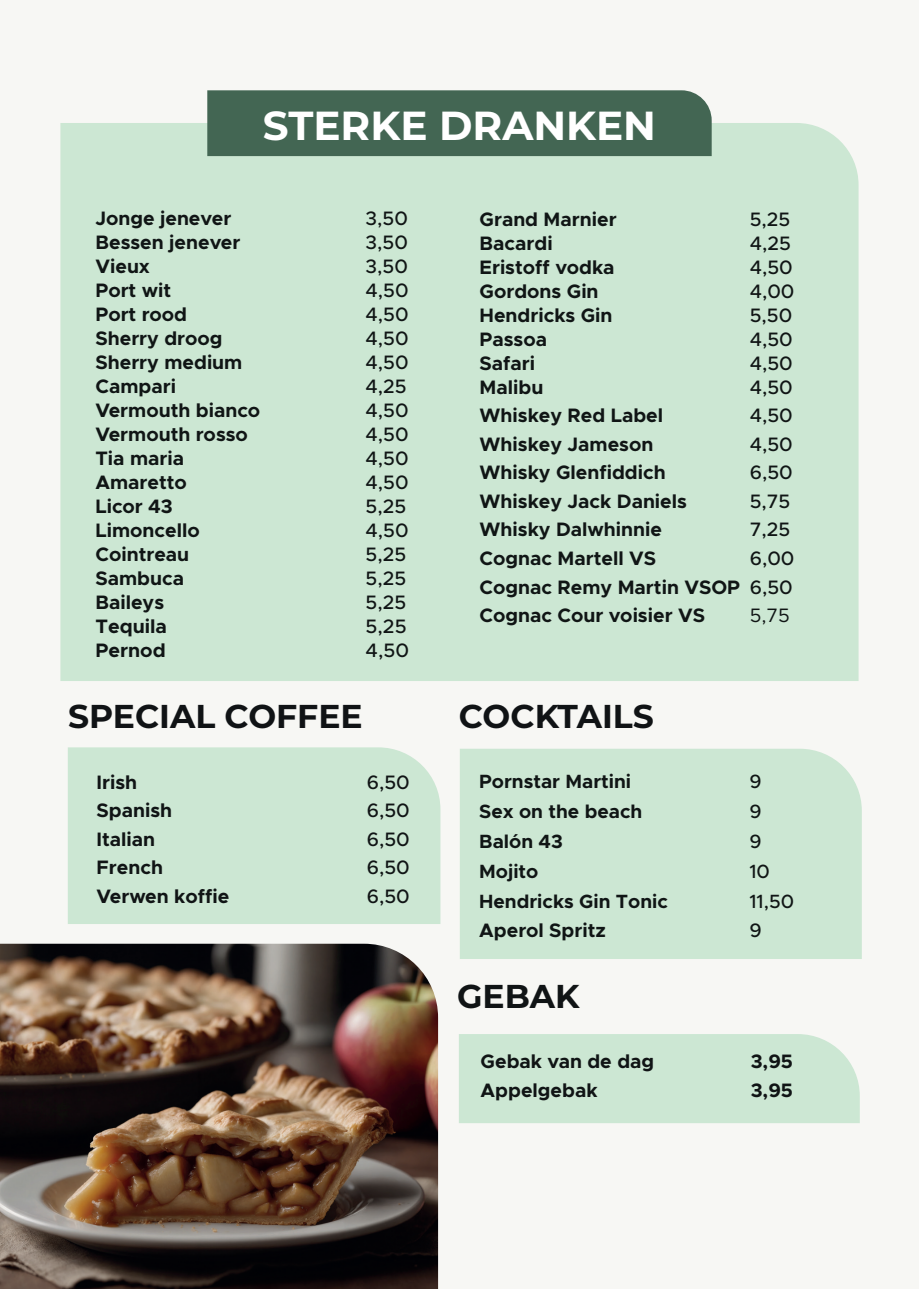
<style>
.page{position:relative;width:919px;height:1289px;background:#fff}
.page>*{position:absolute;margin:0;border:0;box-sizing:border-box;transform-origin:0 0}
.t1{font:700 40.5px "Montserrat";color:#fff}
.t2{font:700 33px "Montserrat";color:#101315}
.t3{font:700 33px "Montserrat";color:#101415}
.t4{font:700 19.5px/28.5px "Metropolis";color:#101515;text-align:justify}
.t5{font:500 19.5px "Metropolis";color:#101515}
.t6{font:700 19.5px "Metropolis";color:#101415}
.t7{font:500 19.5px "Metropolis";color:#101415}
.t8{font:19.5px "Metropolis";color:#101515}
.t9{font:700 19.2px "Metropolis";color:#101515}
.t10{font:500 19.2px "Metropolis";color:#101515}
.s1{font-weight:500}
</style>
<div class="page">
<div style="left:0;top:0;width:918px;height:1288px;background:#f7f7f4"></div>
<img style="left:0;top:943px;width:438px;height:345px">
<div style="left:68px;top:747px;width:372px;height:177px;background:#cce7d3"></div>
<div style="left:60px;top:123px;width:798px;height:558px;background:#cce7d3"></div>
<div style="left:207px;top:90px;width:504px;height:66px;background:#436653"></div>
<div style="left:460px;top:748px;width:401px;height:211px;background:#cce7d3"></div>
<div style="left:459px;top:1034px;width:400px;height:89px;background:#cce7d3"></div>
<h1 class="t1" style="left:263px;top:96px;width:394px">STERKE DRANKEN</h1>
<p class="t4" style="left:95px;top:204px;width:137px">Jonge jenever</p>
<p class="t5" style="left:365px;top:206px;width:44px">3,50</p>
<p class="t4" style="left:95px;top:228px;width:146px">Bessen jenever</p>
<p class="t5" style="left:365px;top:230px;width:44px">3,50</p>
<p class="t4" style="left:95px;top:252px;width:56px">Vieux</p>
<p class="t5" style="left:365px;top:254px;width:44px">3,50</p>
<p class="t4" style="left:95px;top:276px;width:77px">Port wit</p>
<p class="t5" style="left:365px;top:278px;width:44px">4,50</p>
<p class="t4" style="left:95px;top:300px;width:93px">Port rood</p>
<p class="t5" style="left:365px;top:302px;width:44px">4,50</p>
<p class="t4" style="left:95px;top:324px;width:128px">Sherry droog</p>
<p class="t5" style="left:365px;top:326px;width:44px">4,50</p>
<p class="t4" style="left:95px;top:348px;width:148px">Sherry medium</p>
<p class="t5" style="left:365px;top:350px;width:44px">4,50</p>
<p class="t4" style="left:95px;top:372px;width:82px">Campari</p>
<p class="t5" style="left:365px;top:374px;width:43px">4,25</p>
<p class="t4" style="left:95px;top:396px;width:166px">Vermouth bianco</p>
<p class="t5" style="left:365px;top:398px;width:44px">4,50</p>
<p class="t4" style="left:95px;top:420px;width:154px">Vermouth rosso</p>
<p class="t5" style="left:365px;top:422px;width:44px">4,50</p>
<p class="t4" style="left:95px;top:444px;width:90px">Tia maria</p>
<p class="t5" style="left:365px;top:446px;width:44px">4,50</p>
<p class="t4" style="left:95px;top:468px;width:93px">Amaretto</p>
<p class="t5" style="left:365px;top:470px;width:44px">4,50</p>
<p class="t4" style="left:95px;top:492px;width:79px">Licor 43</p>
<p class="t5" style="left:365px;top:494px;width:42px">5,25</p>
<p class="t4" style="left:95px;top:516px;width:106px">Limoncello</p>
<p class="t5" style="left:365px;top:518px;width:44px">4,50</p>
<p class="t4" style="left:95px;top:540px;width:95px">Cointreau</p>
<p class="t5" style="left:365px;top:542px;width:42px">5,25</p>
<p class="t4" style="left:95px;top:564px;width:90px">Sambuca</p>
<p class="t5" style="left:365px;top:566px;width:42px">5,25</p>
<p class="t4" style="left:95px;top:588px;width:70px">Baileys</p>
<p class="t5" style="left:365px;top:590px;width:42px">5,25</p>
<p class="t4" style="left:95px;top:612px;width:73px">Tequila</p>
<p class="t5" style="left:365px;top:614px;width:42px">5,25</p>
<p class="t4" style="left:95px;top:636px;width:72px">Pernod</p>
<p class="t5" style="left:365px;top:638px;width:45px">4,50</p>
<h2 class="t2" style="left:68px;top:692px;width:296px">SPECIAL COFFEE</h2>
<p class="t6" style="left:96px;top:769px;width:42px">Irish</p>
<p class="t7" style="left:366px;top:770px;width:44px">6,50</p>
<p class="t6" style="left:96px;top:798px;width:77px">Spanish</p>
<p class="t7" style="left:366px;top:798px;width:44px">6,50</p>
<p class="t6" style="left:96px;top:826px;width:60px">Italian</p>
<p class="t7" style="left:366px;top:827px;width:44px">6,50</p>
<p class="t6" style="left:96px;top:855px;width:68px">French</p>
<p class="t7" style="left:366px;top:855px;width:44px">6,50</p>
<p class="t6" style="left:96px;top:883px;width:134px">Verwen koffie</p>
<p class="t7" style="left:366px;top:884px;width:44px">6,50</p>
<p class="t4" style="left:479px;top:205px;width:138px">Grand Marnier</p>
<p class="t5" style="left:749px;top:207px;width:42px">5,25</p>
<p class="t4" style="left:479px;top:229px;width:75px">Bacardi</p>
<p class="t5" style="left:749px;top:231px;width:43px">4,25</p>
<p class="t4" style="left:479px;top:253px;width:136px">Eristoff vodka</p>
<p class="t5" style="left:749px;top:255px;width:44px">4,50</p>
<p class="t4" style="left:479px;top:277px;width:120px">Gordons Gin</p>
<p class="t5" style="left:749px;top:279px;width:46px">4,00</p>
<p class="t4" style="left:479px;top:301px;width:134px">Hendricks Gin</p>
<p class="t5" style="left:749px;top:303px;width:44px">5,50</p>
<p class="t4" style="left:479px;top:325px;width:69px">Passoa</p>
<p class="t5" style="left:749px;top:327px;width:44px">4,50</p>
<p class="t4" style="left:479px;top:349px;width:57px">Safari</p>
<p class="t5" style="left:749px;top:351px;width:44px">4,50</p>
<p class="t4" style="left:479px;top:373px;width:65px">Malibu</p>
<p class="t5" style="left:749px;top:375px;width:44px">4,50</p>
<p class="t4" style="left:479px;top:401px;width:185px">Whiskey Red Label</p>
<p class="t5" style="left:749px;top:403px;width:44px">4,50</p>
<p class="t4" style="left:479px;top:430px;width:175px">Whiskey Jameson</p>
<p class="t5" style="left:749px;top:432px;width:44px">4,50</p>
<p class="t4" style="left:479px;top:458px;width:188px">Whisky Glenfiddich</p>
<p class="t5" style="left:749px;top:460px;width:44px">6,50</p>
<p class="t4" style="left:479px;top:487px;width:209px">Whiskey Jack Daniels</p>
<p class="t5" style="left:749px;top:489px;width:42px">5,75</p>
<p class="t4" style="left:479px;top:515px;width:184px">Whisky Dalwhinnie</p>
<p class="t5" style="left:749px;top:517px;width:42px">7,25</p>
<p class="t4" style="left:479px;top:544px;width:178px">Cognac Martell VS</p>
<p class="t4" style="left:479px;top:544px;width:316px;text-indent:270px"><span class="s1">6,00<br></span>Cognac Remy Martin VSOP <span class="s1">6,50<br></span>Cognac Cour voisier VS</p>
<p class="t8" style="left:749px;top:603px;width:42px">5,75</p>
<h2 class="t2" style="left:459px;top:692px;width:196px">COCKTAILS</h2>
<p class="t9" style="left:479px;top:769px;width:153px">Pornstar Martini</p>
<p class="t10" style="left:749px;top:769px;width:14px">9</p>
<p class="t9" style="left:479px;top:799px;width:165px">Sex on the beach</p>
<p class="t10" style="left:749px;top:799px;width:14px">9</p>
<p class="t9" style="left:479px;top:829px;width:85px">Balón 43</p>
<p class="t10" style="left:749px;top:829px;width:14px">9</p>
<p class="t9" style="left:479px;top:859px;width:61px">Mojito</p>
<p class="t10" style="left:749px;top:859px;width:22px">10</p>
<p class="t9" style="left:479px;top:889px;width:190px">Hendricks Gin Tonic</p>
<p class="t10" style="left:749px;top:889px;width:46px">11,50</p>
<p class="t4" style="left:479px;top:915px;width:128px">Aperol Spritz</p>
<p class="t5" style="left:749px;top:917px;width:14px">9</p>
<h2 class="t3" style="left:457px;top:972px;width:124px">GEBAK</h2>
<p class="t6" style="left:480px;top:1049px;width:175px">Gebak van de dag</p>
<p class="t6" style="left:750px;top:1049px;width:44px">3,95</p>
<p class="t6" style="left:480px;top:1077px;width:118px">Appelgebak</p>
<p class="t6" style="left:750px;top:1077px;width:44px">3,95</p>
</div>
